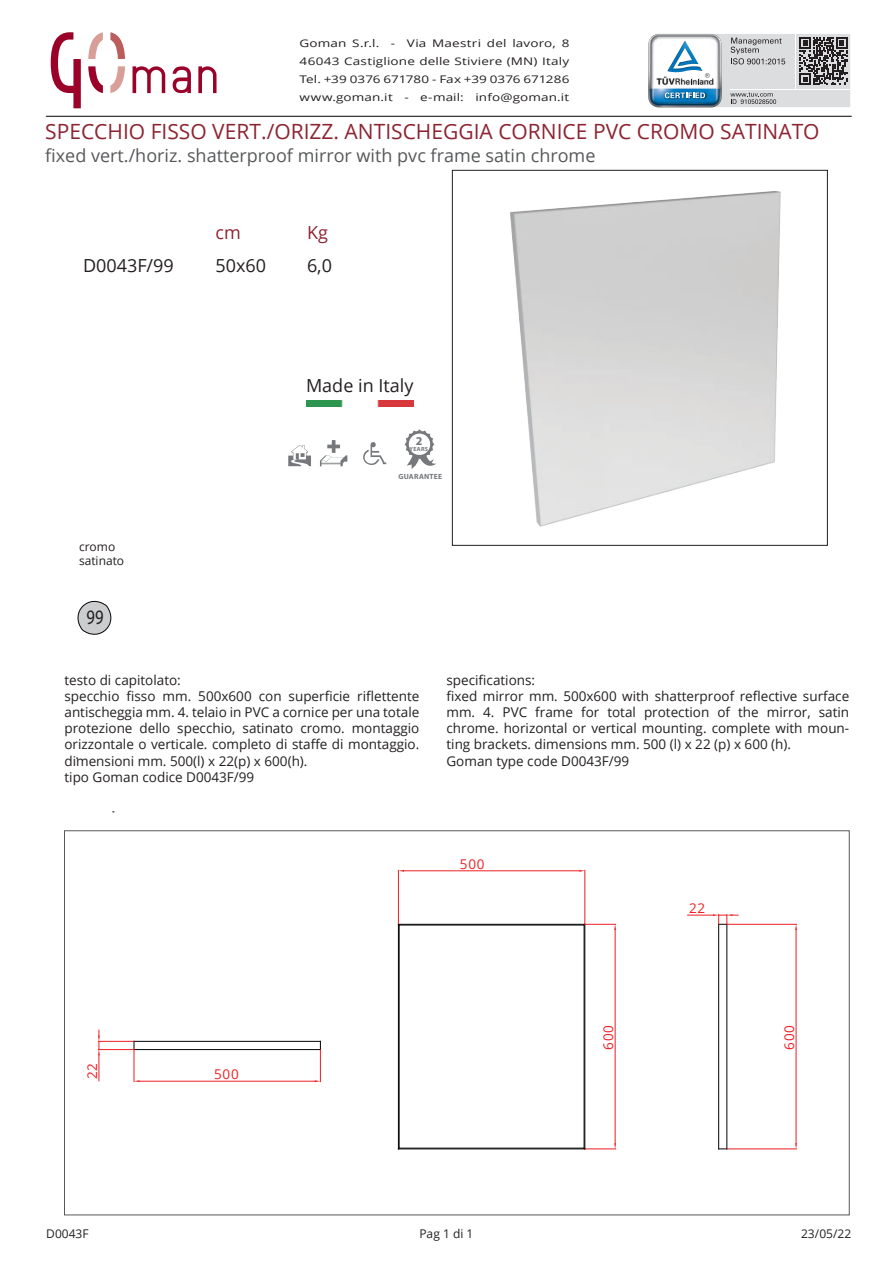
<style>
.page{position:relative;width:893px;height:1263px;background:#fff}
.page>*{position:absolute;margin:0;border:0;box-sizing:border-box;transform-origin:0 0}
.t1{font:21px "Open Sans";color:#8d2431}
.t2{font:20.7px "Myriad Pro";color:#231f20;scale:.8 1}
.t3{font:18px "Open Sans";color:#57585a}
.t4{font:18px "Open Sans";color:#231f20}
.t5{font:18px "Open Sans";color:#8d2431}
.t6{font:13.5px/16.2px "Open Sans";color:#231f20}
.t7{font:13.5px "Open Sans";letter-spacing:.055em;color:#ee1f23}
.t8{font:12px/14.4px "Open Sans";color:#231f20}
.t9{font:700 12px "Myriad Pro";color:#76787b}
.t10{font:10.5px/18px "Open Sans";letter-spacing:.01em;color:#231f20;text-align:justify;scale:1.29 1}
.t11{font:700 7.5px "Myriad Pro";letter-spacing:.025em;color:#76787b}
.t12{font:700 6px "Myriad Pro";letter-spacing:.04em;color:#76787b}
</style>
<div class="page">
<hr style="left:46px;top:116px;width:805px;height:1px;background:#231f20">
<svg style="left:648px;top:33px;width:202px;height:75px"></svg>
<svg style="left:88px;top:66px;width:15px;height:27px"></svg>
<svg style="left:198px;top:66px;width:19px;height:27px"></svg>
<svg style="left:133px;top:66px;width:32px;height:27px"></svg>
<svg style="left:173px;top:66px;width:18px;height:27px"></svg>
<svg style="left:88px;top:32px;width:15px;height:27px"></svg>
<svg style="left:110px;top:32px;width:15px;height:27px"></svg>
<svg style="left:110px;top:66px;width:15px;height:27px"></svg>
<svg style="left:51px;top:32px;width:30px;height:76px"></svg>
<svg style="left:363px;top:442px;width:23px;height:23px"></svg>
<svg style="left:288px;top:445px;width:23px;height:21px"></svg>
<svg style="left:320px;top:440px;width:27px;height:26px"></svg>
<svg style="left:77px;top:600px;width:35px;height:35px"></svg>
<div style="left:452px;top:170px;width:376px;height:375px;border:1px solid #231f20"></div>
<svg style="left:404px;top:429px;width:32px;height:40px"></svg>
<hr style="left:398px;top:924px;width:187px;height:1px;background:#040503">
<hr style="left:399px;top:925px;width:185px;height:1px;background:#040503">
<hr style="left:134px;top:1041px;width:186px;height:1px;background:#040503">
<hr style="left:134px;top:1049px;width:186px;height:1px;background:#040503">
<hr style="left:399px;top:1148px;width:185px;height:1px;background:#040503">
<hr style="left:585px;top:924px;width:1px;height:225px;background:#040503">
<hr style="left:718px;top:924px;width:1px;height:225px;background:#040503">
<hr style="left:727px;top:924px;width:1px;height:225px;background:#040503">
<hr style="left:584px;top:925px;width:1px;height:223px;background:#040503">
<hr style="left:398px;top:924px;width:1px;height:225px;background:#040503">
<hr style="left:399px;top:925px;width:1px;height:223px;background:#040503">
<hr style="left:398px;top:870px;width:1px;height:54px;background:#ee1f23">
<hr style="left:585px;top:870px;width:1px;height:54px;background:#ee1f23">
<hr style="left:404px;top:870px;width:175px;height:1px;background:#ee1f23">
<hr style="left:585px;top:924px;width:31px;height:1px;background:#ee1f23">
<hr style="left:585px;top:1148px;width:31px;height:1px;background:#ee1f23">
<hr style="left:615px;top:930px;width:1px;height:213px;background:#ee1f23">
<svg style="left:614px;top:924px;width:2px;height:6px"></svg>
<svg style="left:614px;top:1143px;width:2px;height:6px"></svg>
<hr style="left:320px;top:1050px;width:1px;height:32px;background:#ee1f23">
<hr style="left:134px;top:1050px;width:1px;height:32px;background:#ee1f23">
<hr style="left:140px;top:1081px;width:175px;height:1px;background:#ee1f23">
<svg style="left:134px;top:1080px;width:6px;height:2px"></svg>
<hr style="left:98px;top:1041px;width:36px;height:1px;background:#ee1f23">
<hr style="left:98px;top:1049px;width:36px;height:1px;background:#ee1f23">
<svg style="left:98px;top:1030px;width:2px;height:51px"></svg>
<hr style="left:727px;top:924px;width:69px;height:1px;background:#ee1f23">
<hr style="left:727px;top:1148px;width:69px;height:1px;background:#ee1f23">
<hr style="left:796px;top:930px;width:1px;height:213px;background:#ee1f23">
<svg style="left:795px;top:924px;width:2px;height:6px"></svg>
<svg style="left:795px;top:1143px;width:2px;height:6px"></svg>
<svg style="left:688px;top:914px;width:50px;height:11px"></svg>
<img style="left:510px;top:191px;width:271px;height:336px">
<img style="left:306px;top:400px;width:107px;height:7px">
<p class="t10" style="left:299px;top:34px;width:211px">Goman S.r.l. - Via Maestri del lavoro, 8<br>46043 Castiglione delle Stiviere (MN) Italy Tel. +39 0376 671780 - Fax +39 0376 671286 www.goman.it - e-mail: info@goman.it</p>
<h1 class="t1" style="left:45px;top:117px;width:776px">SPECCHIO FISSO VERT./ORIZZ. ANTISCHEGGIA CORNICE PVC CROMO SATINATO</h1>
<h3 class="t3" style="left:45px;top:143px;width:552px">fixed vert./horiz. shatterproof mirror with pvc frame satin chrome</h3>
<h3 class="t4" style="left:83px;top:253px;width:92px">D0043F/99</h3>
<p class="t8" style="left:79px;top:539px;width:47px">cromo satinato</p>
<h2 class="t2" style="left:87px;top:605px;width:23px">99</h2>
<h3 class="t5" style="left:215px;top:221px;width:27px">cm</h3>
<h3 class="t4" style="left:215px;top:253px;width:52px">50x60</h3>
<h3 class="t5" style="left:307px;top:221px;width:22px">Kg</h3>
<h3 class="t4" style="left:307px;top:253px;width:27px">6,0</h3>
<h3 class="t4" style="left:306px;top:373px;width:109px">Made in Italy</h3>
<p class="t9" style="left:416px;top:433px;width:8px">2</p>
<p class="t12" style="left:410px;top:445px;width:20px">YEARS</p>
<p class="t11" style="left:399px;top:472px;width:45px">GUARANTEE</p>
<p class="t6" style="left:64px;top:671px;width:356px">testo di capitolato:<br>specchio fisso mm. 500x600 con superficie riflettente antischeggia mm. 4. telaio in PVC a cornice per una totale protezione dello specchio, satinato cromo. montaggio orizzontale o verticale. completo di staffe di montaggio. dimensioni mm. 500(l) x 22(p) x 600(h).<br>tipo Goman codice D0043F/99</p>
<p class="t6" style="left:446px;top:671px;width:404px">specifications:<br>fixed mirror mm. 500x600 with shatterproof reflective surface mm. 4. PVC frame for total protection of the mirror, satin chrome. horizontal or vertical mounting. complete with moun&shy;ting brackets. dimensions mm. 500 (l) x 22 (p) x 600 (h).<br>Goman type code D0043F/99</p>
<p class="t7" style="left:83px;top:1079px;width:18px;rotate:-90deg">22</p>
<p class="t7" style="left:214px;top:1065px;width:26px">500</p>
<p class="t7" style="left:460px;top:854px;width:26px">500</p>
<p class="t7" style="left:599px;top:1050px;width:26px;rotate:-90deg">600</p>
<p class="t7" style="left:689px;top:899px;width:18px">22</p>
<p class="t7" style="left:780px;top:1050px;width:26px;rotate:-90deg">600</p>
<p class="t8" style="left:46px;top:1226px;width:44px">D0043F</p>
<p class="t8" style="left:419px;top:1226px;width:56px">Pag 1 di 1</p>
<p class="t8" style="left:801px;top:1226px;width:52px">23/05/22</p>
</div>
